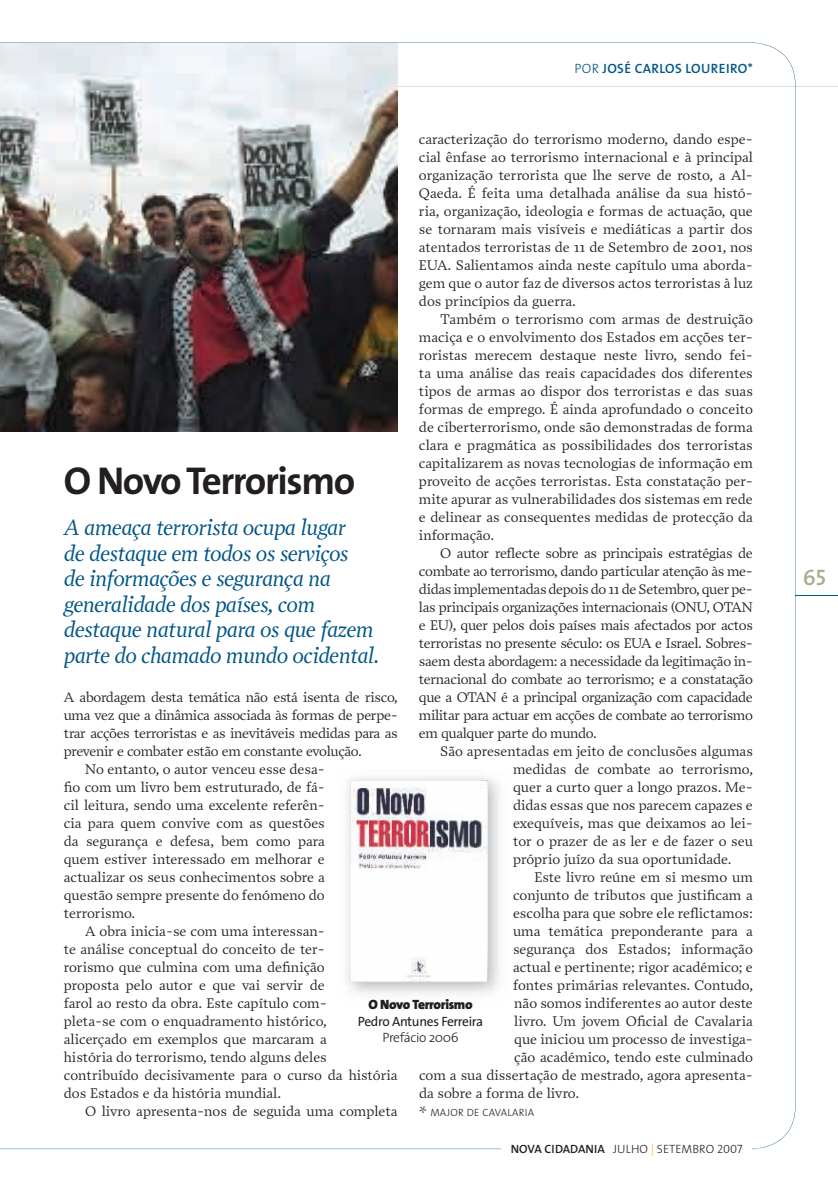
<style>
.page{position:relative;width:838px;height:1191px;background:#fff}
.page>*{position:absolute;margin:0;border:0;box-sizing:border-box;transform-origin:0 0}
.t1{font:700 39px "The Sans";letter-spacing:-.035em;color:#231f20}
.t2{font:italic 22.5px/25.5px "Prensa";letter-spacing:-.035em;color:#005587}
.t3{font:22.5px "The Serif Semi Bold Caps";color:#acab92}
.t4{font:14.1px/18px "Prensa";color:#231f20;text-align:justify}
.t5{font:14.1px "Prensa";letter-spacing:-.025em;color:#231f20}
.t6{font:14.1px "Prensa";letter-spacing:-.03em;color:#231f20}
.t7{font:600 13.5px "The Sans";letter-spacing:.025em;color:#005587}
.t8{font:13.5px "The Sans";letter-spacing:-.025em;color:#231f20}
.t9{font:900 13.5px "The Sans";letter-spacing:-.025em;color:#231f20}
.t10{font:300 13.5px "The Sans";letter-spacing:-.025em;color:#231f20}
.t11{font:12px "The Sans Light Caps";letter-spacing:.005em;color:#231f20}
.t12{font:300 10.5px "The Sans";letter-spacing:.025em;color:#231f20}
.s1{font-weight:300}
.s2{font-family:"Prensa";font-weight:400;font-size:14.1px}
.s3{font-family:"The Sans";font-weight:600}
.s4{color:#fcb615}
</style>
<div class="page">
<img style="left:347px;top:777px;width:153px;height:217px">
<svg style="left:350px;top:780px;width:137px;height:201px"></svg>
<svg style="left:0;top:43px;width:795px;height:389px"></svg>
<p class="t7" style="left:574px;top:57px;width:180px"><span class="s1">POR</span> JOSÉ CARLOS LOUREIRO*</p>
<p class="t4" style="left:419px;top:130px;width:335px">caracterização do terrorismo moderno, dando espe&shy;cial ênfase ao terrorismo internacional e à principal organização terrorista que lhe serve de rosto, a Al-Qaeda. É feita uma detalhada análise da sua histó&shy;ria, organização, ideologia e formas de actuação, que se tornaram mais visíveis e mediáticas a partir dos atentados terroristas de 11 de Setembro de 2001, nos EUA. Salientamos ainda neste capítulo uma aborda&shy;gem que o autor faz de diversos actos terroristas à luz dos princípios da guerra.</p>
<p class="t4" style="left:419px;top:310px;width:335px;text-indent:21px">Também o terrorismo com armas de destruição maciça e o envolvimento dos Estados em acções ter&shy;roristas merecem destaque neste livro, sendo fei&shy;ta uma análise das reais capacidades dos diferentes tipos de armas ao dispor dos terroristas e das suas formas de emprego. É ainda aprofundado o conceito de ciberterrorismo, onde são demonstradas de forma clara e pragmática as possibilidades dos terroristas capitalizarem as novas tecnologias de informação em proveito de acções terroristas. Esta constatação per&shy;mite apurar as vulnerabilidades dos sistemas em rede e delinear as consequentes medidas de protecção da informação.</p>
<p class="t4" style="left:419px;top:544px;width:335px;text-indent:21px">O autor reflecte sobre as principais estratégias de combate ao terrorismo, dando particular atenção às me&shy;didas implementadas depois do 11 de Setembro, quer pe&shy;las principais organizações internacionais (ONU, OTAN e EU), quer pelos dois países mais afectados por actos terroristas no presente século: os EUA e Israel. Sobres&shy;saem desta abordagem: a necessidade da legitimação in&shy;ternacional do combate ao terrorismo; e a constatação que a OTAN é a principal organização com capacidade militar para actuar em acções de combate ao terrorismo em qualquer parte do mundo.</p>
<p class="t4" style="left:513px;top:742px;width:242px;text-indent:-73px">São apresentadas em jeito de conclusões algumas medidas de combate ao terrorismo, quer a curto quer a longo prazos. Me&shy;didas essas que nos parecem capazes e exequíveis, mas que deixamos ao lei&shy;tor o prazer de as ler e de fazer o seu próprio juízo da sua oportunidade.</p>
<p class="t4" style="left:534px;top:868px;width:220px">Este livro reúne em si mesmo um</p>
<p class="t4" style="left:513px;top:886px;width:241px">conjunto de tributos que justificam a</p>
<p class="t4" style="left:513px;top:904px;width:241px">escolha para que sobre ele reflictamos:</p>
<p class="t4" style="left:513px;top:922px;width:241px">uma temática preponderante para a</p>
<p class="t4" style="left:513px;top:940px;width:241px">segurança dos Estados; informação</p>
<p class="t4" style="left:513px;top:958px;width:241px">actual e pertinente; rigor académico; e</p>
<p class="t4" style="left:513px;top:976px;width:242px">fontes primárias relevantes. Contudo,</p>
<p class="t4" style="left:514px;top:994px;width:240px">não somos indiferentes ao autor deste</p>
<p class="t4" style="left:514px;top:1012px;width:240px">livro. Um jovem Oficial de Cavalaria</p>
<p class="t4" style="left:514px;top:1030px;width:240px">que iniciou um processo de investiga-</p>
<p class="t4" style="left:514px;top:1048px;width:240px">ção académico, tendo este culminado</p>
<p class="t4" style="left:419px;top:1066px;width:335px">com a sua dissertação de mestrado, agora apresenta-</p>
<p class="t4" style="left:419px;top:1084px;width:162px">da sobre a forma de livro.</p>
<p class="t12" style="left:419px;top:1104px;width:117px"><span class="s2">*</span> MAJOR DE CAVALARIA</p>
<h1 class="t1" style="left:64px;top:448px;width:293px">O Novo Terrorismo</h1>
<h2 class="t2" style="left:64px;top:515px;width:317px">A ameaça terrorista ocupa lugar<br>de destaque em todos os serviços<br>de informações e segurança na generalidade dos países, com destaque natural para os que fazem parte do chamado mundo ocidental.</h2>
<p class="t5" style="left:64px;top:689px;width:336px">A abordagem desta temática não está isenta de risco,</p>
<p class="t5" style="left:64px;top:707px;width:335px">uma vez que a dinâmica associada às formas de perpe-</p>
<p class="t5" style="left:64px;top:725px;width:335px">trar acções terroristas e as inevitáveis medidas para as</p>
<p class="t6" style="left:64px;top:743px;width:299px">prevenir e combater estão em constante evolução.</p>
<p class="t4" style="left:85px;top:760px;width:241px">No entanto, o autor venceu esse desa-</p>
<p class="t4" style="left:64px;top:778px;width:262px">fio com um livro bem estruturado, de fá-</p>
<p class="t4" style="left:64px;top:796px;width:262px">cil leitura, sendo uma excelente referên-</p>
<p class="t4" style="left:64px;top:814px;width:262px">cia para quem convive com as questões</p>
<p class="t4" style="left:64px;top:832px;width:262px">da segurança e defesa, bem como para</p>
<p class="t4" style="left:64px;top:850px;width:262px">quem estiver interessado em melhorar e</p>
<p class="t4" style="left:64px;top:868px;width:262px">actualizar os seus conhecimentos sobre a</p>
<p class="t4" style="left:64px;top:886px;width:262px">questão sempre presente do fenómeno do</p>
<p class="t4" style="left:64px;top:904px;width:73px">terrorismo.</p>
<p class="t4" style="left:85px;top:922px;width:241px">A obra inicia-se com uma interessan-</p>
<p class="t4" style="left:64px;top:940px;width:262px">te análise conceptual do conceito de ter-</p>
<p class="t4" style="left:64px;top:958px;width:262px">rorismo que culmina com uma definição</p>
<p class="t4" style="left:64px;top:976px;width:262px">proposta pelo autor e que vai servir de</p>
<p class="t4" style="left:64px;top:994px;width:264px">farol ao resto da obra. Este capítulo com-</p>
<p class="t4" style="left:64px;top:1012px;width:265px">pleta-se com o enquadramento histórico,</p>
<p class="t4" style="left:64px;top:1030px;width:264px">alicerçado em exemplos que marcaram a</p>
<p class="t4" style="left:64px;top:1048px;width:264px">história do terrorismo, tendo alguns deles</p>
<p class="t4" style="left:64px;top:1066px;width:335px">contribuído decisivamente para o curso da história</p>
<p class="t4" style="left:64px;top:1084px;width:219px">dos Estados e da história mundial.</p>
<p class="t4" style="left:85px;top:1102px;width:314px">O livro apresenta-nos de seguida uma completa</p>
<p class="t9" style="left:368px;top:993px;width:106px">O Novo Terrorismo</p>
<p class="t8" style="left:358px;top:1009px;width:127px">Pedro Antunes Ferreira</p>
<p class="t10" style="left:382px;top:1026px;width:78px">Prefácio 2006</p>
<p class="t11" style="left:511px;top:1139px;width:233px"><span class="s3">NOVA CIDADANIA</span> JULHO <span class="s4">|</span> SETEMBRO 2007</p>
<h2 class="t3" style="left:803px;top:559px;width:25px">65</h2>
</div>
